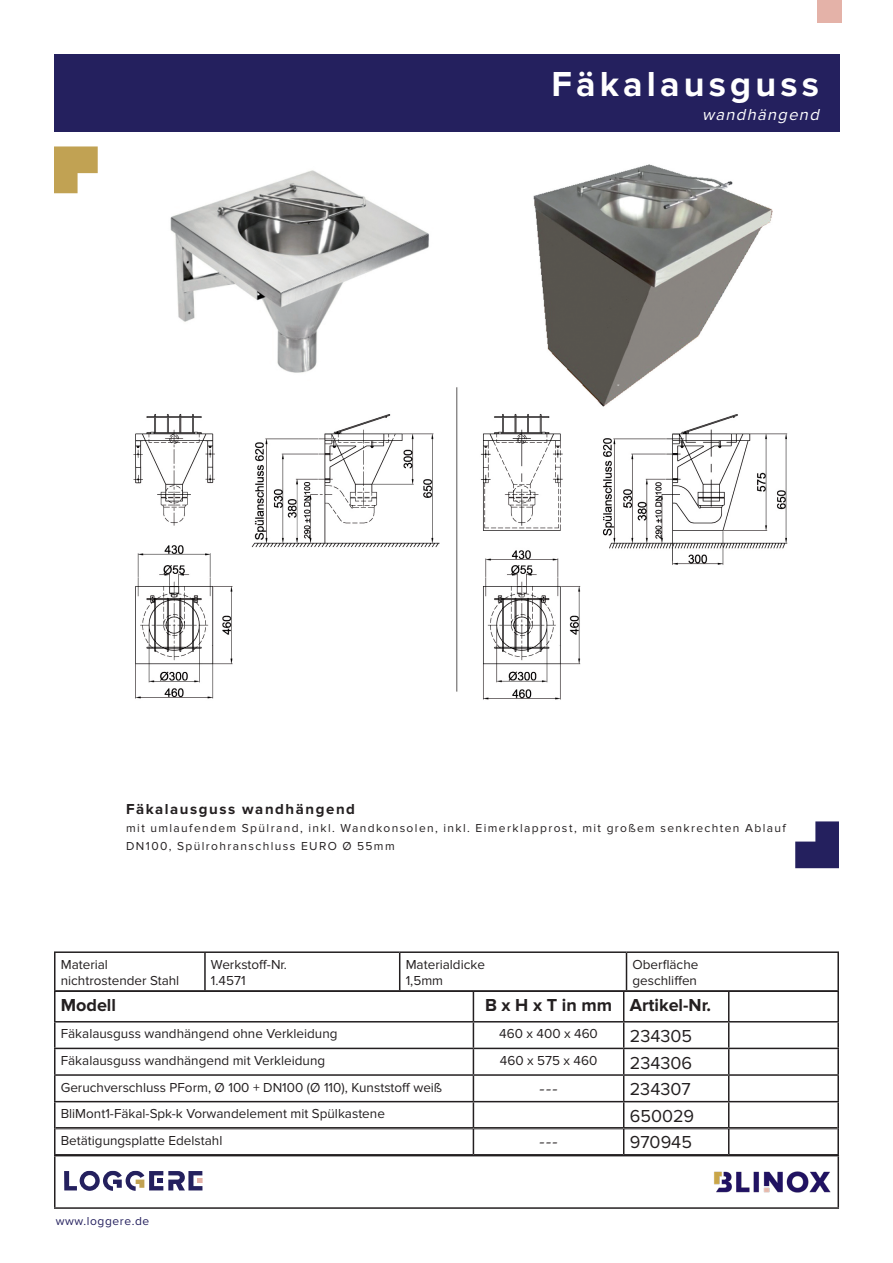
<style>
.page{position:relative;width:893px;height:1263px;background:#fff}
.page>*{position:absolute;margin:0;border:0;box-sizing:border-box;transform-origin:0 0}
.t1{font:700 36px "Proxima Nova";letter-spacing:.115em;color:#fff}
.t2{font:18px "Proxima Nova";color:#231f20}
.t3{font:700 18px "Proxima Nova";color:#231f20}
.t4{font:18px "Minion Pro";color:#231f20}
.t5{font:italic 16.5px "Proxima Nova";color:#fff}
.t6{font:700 15px "Proxima Nova";letter-spacing:.105em;color:#231f20}
.t7{font:13.5px/16.2px "Proxima Nova";color:#231f20}
.t8{font:12px/18px "Proxima Nova";letter-spacing:.115em;color:#231f20}
.t9{font:12px "Proxima Nova";letter-spacing:.05em;color:#24205e}
</style>
<div class="page">
<div style="left:54px;top:54px;width:785px;height:77px;background:#24205e"></div>
<hr style="left:54px;top:1155px;width:785px;height:1px;background:#231f20">
<hr style="left:54px;top:1156px;width:2px;height:51px;background:#231f20">
<hr style="left:54px;top:1207px;width:785px;height:2px;background:#231f20">
<svg style="left:795px;top:821px;width:44px;height:47px"></svg>
<svg style="left:54px;top:146px;width:44px;height:47px"></svg>
<svg style="left:64px;top:1171px;width:139px;height:20px"></svg>
<img style="left:703px;top:1136px;width:136px;height:73px">
<hr style="left:54px;top:951px;width:151px;height:2px;background:#231f20">
<hr style="left:54px;top:953px;width:2px;height:37px;background:#231f20">
<hr style="left:205px;top:951px;width:195px;height:2px;background:#231f20">
<hr style="left:204px;top:953px;width:2px;height:37px;background:#231f20">
<hr style="left:400px;top:951px;width:226px;height:2px;background:#231f20">
<hr style="left:399px;top:953px;width:1px;height:37px;background:#231f20">
<hr style="left:626px;top:951px;width:213px;height:2px;background:#231f20">
<hr style="left:626px;top:953px;width:1px;height:37px;background:#231f20">
<hr style="left:837px;top:953px;width:2px;height:37px;background:#231f20">
<hr style="left:54px;top:990px;width:419px;height:2px;background:#231f20">
<hr style="left:54px;top:992px;width:2px;height:29px;background:#231f20">
<hr style="left:473px;top:990px;width:151px;height:2px;background:#231f20">
<hr style="left:624px;top:990px;width:105px;height:2px;background:#231f20">
<hr style="left:729px;top:990px;width:110px;height:2px;background:#231f20">
<hr style="left:837px;top:992px;width:2px;height:29px;background:#231f20">
<hr style="left:54px;top:1021px;width:419px;height:1px;background:#231f20">
<hr style="left:54px;top:1022px;width:2px;height:26px;background:#231f20">
<hr style="left:473px;top:1021px;width:151px;height:1px;background:#231f20">
<hr style="left:624px;top:1021px;width:105px;height:1px;background:#231f20">
<hr style="left:729px;top:1021px;width:110px;height:1px;background:#231f20">
<hr style="left:837px;top:1022px;width:2px;height:26px;background:#231f20">
<hr style="left:54px;top:1048px;width:419px;height:1px;background:#231f20">
<hr style="left:54px;top:1049px;width:2px;height:25px;background:#231f20">
<hr style="left:473px;top:1048px;width:151px;height:1px;background:#231f20">
<hr style="left:624px;top:1048px;width:105px;height:1px;background:#231f20">
<hr style="left:729px;top:1048px;width:110px;height:1px;background:#231f20">
<hr style="left:837px;top:1049px;width:2px;height:25px;background:#231f20">
<hr style="left:54px;top:1074px;width:419px;height:2px;background:#231f20">
<hr style="left:54px;top:1076px;width:2px;height:25px;background:#231f20">
<hr style="left:473px;top:1074px;width:151px;height:2px;background:#231f20">
<hr style="left:624px;top:1074px;width:105px;height:2px;background:#231f20">
<hr style="left:729px;top:1074px;width:110px;height:2px;background:#231f20">
<hr style="left:837px;top:1076px;width:2px;height:25px;background:#231f20">
<hr style="left:54px;top:1101px;width:419px;height:1px;background:#231f20">
<hr style="left:54px;top:1102px;width:2px;height:26px;background:#231f20">
<hr style="left:473px;top:1101px;width:151px;height:1px;background:#231f20">
<hr style="left:624px;top:1101px;width:105px;height:1px;background:#231f20">
<hr style="left:729px;top:1101px;width:110px;height:1px;background:#231f20">
<hr style="left:837px;top:1102px;width:2px;height:26px;background:#231f20">
<hr style="left:54px;top:1128px;width:2px;height:26px;background:#231f20">
<svg style="left:473px;top:992px;width:1px;height:162px"></svg>
<svg style="left:623px;top:992px;width:1px;height:162px"></svg>
<svg style="left:728px;top:992px;width:1px;height:162px"></svg>
<hr style="left:837px;top:1128px;width:2px;height:26px;background:#231f20">
<hr style="left:54px;top:1154px;width:419px;height:1px;background:#231f20">
<hr style="left:473px;top:1154px;width:151px;height:1px;background:#231f20">
<hr style="left:624px;top:1154px;width:105px;height:1px;background:#231f20">
<hr style="left:729px;top:1154px;width:110px;height:1px;background:#231f20">
<hr style="left:56px;top:1127px;width:417px;height:1px;background:#231f20">
<hr style="left:56px;top:1128px;width:417px;height:1px;background:#231f20">
<hr style="left:473px;top:1127px;width:151px;height:1px;background:#231f20">
<hr style="left:473px;top:1128px;width:151px;height:1px;background:#231f20">
<hr style="left:624px;top:1127px;width:105px;height:1px;background:#231f20">
<hr style="left:624px;top:1128px;width:105px;height:1px;background:#231f20">
<hr style="left:729px;top:1127px;width:108px;height:1px;background:#231f20">
<hr style="left:729px;top:1128px;width:108px;height:1px;background:#231f20">
<img style="left:133px;top:164px;width:655px;height:536px">
<div style="left:817px;top:0;width:25px;height:22px;background:#e4b2a8"></div>
<p class="t1" style="left:551px;top:63px;width:269px">Fäkalausguss</p>
<p class="t5" style="left:702px;top:105px;width:122px">wandhängend</p>
<p class="t6" style="left:126px;top:800px;width:230px">Fäkalausguss wandhängend</p>
<p class="t8" style="left:126px;top:819px;width:661px">mit umlaufendem Spülrand, inkl. Wandkonsolen, inkl. Eimerklapprost, mit großem senkrechten Ablauf<br>DN100, Spülrohranschluss EURO Ø 55mm</p>
<p class="t7" style="left:61px;top:956px;width:120px">Material nichtrostender Stahl</p>
<p class="t7" style="left:211px;top:956px;width:78px">Werkstoff-Nr.<br>1.4571</p>
<p class="t7" style="left:406px;top:956px;width:81px">Materialdicke<br>1,5mm</p>
<p class="t7" style="left:632px;top:956px;width:67px">Oberfläche geschliffen</p>
<p class="t3" style="left:61px;top:995px;width:57px">Modell</p>
<p class="t3" style="left:485px;top:995px;width:228px">B x H x T in mm Artikel-Nr.</p>
<p class="t7" style="left:61px;top:1026px;width:278px">Fäkalausguss wandhängend ohne Verkleidung</p>
<p class="t7" style="left:499px;top:1026px;width:100px">460 x 400 x 460</p>
<p class="t2" style="left:630px;top:1026px;width:64px">234305</p>
<p class="t7" style="left:61px;top:1053px;width:266px">Fäkalausguss wandhängend mit Verkleidung</p>
<p class="t7" style="left:500px;top:1053px;width:99px">460 x 575 x 460</p>
<p class="t2" style="left:630px;top:1052px;width:64px">234306</p>
<p class="t7" style="left:61px;top:1079px;width:383px">Geruchverschluss PForm, Ø 100 + DN100 (Ø 110), Kunststoff weiß</p>
<p class="t4" style="left:539px;top:1076px;width:21px">---</p>
<p class="t2" style="left:630px;top:1079px;width:62px">234307</p>
<p class="t7" style="left:61px;top:1106px;width:326px">BliMont1-Fäkal-Spk-k Vorwandelement mit Spülkastene</p>
<p class="t2" style="left:630px;top:1105px;width:66px">650029</p>
<p class="t7" style="left:61px;top:1132px;width:163px">Betätigungsplatte Edelstahl</p>
<p class="t4" style="left:539px;top:1129px;width:21px">---</p>
<p class="t2" style="left:630px;top:1132px;width:64px">970945</p>
<p class="t9" style="left:56px;top:1214px;width:95px">www.loggere.de</p>
</div>
